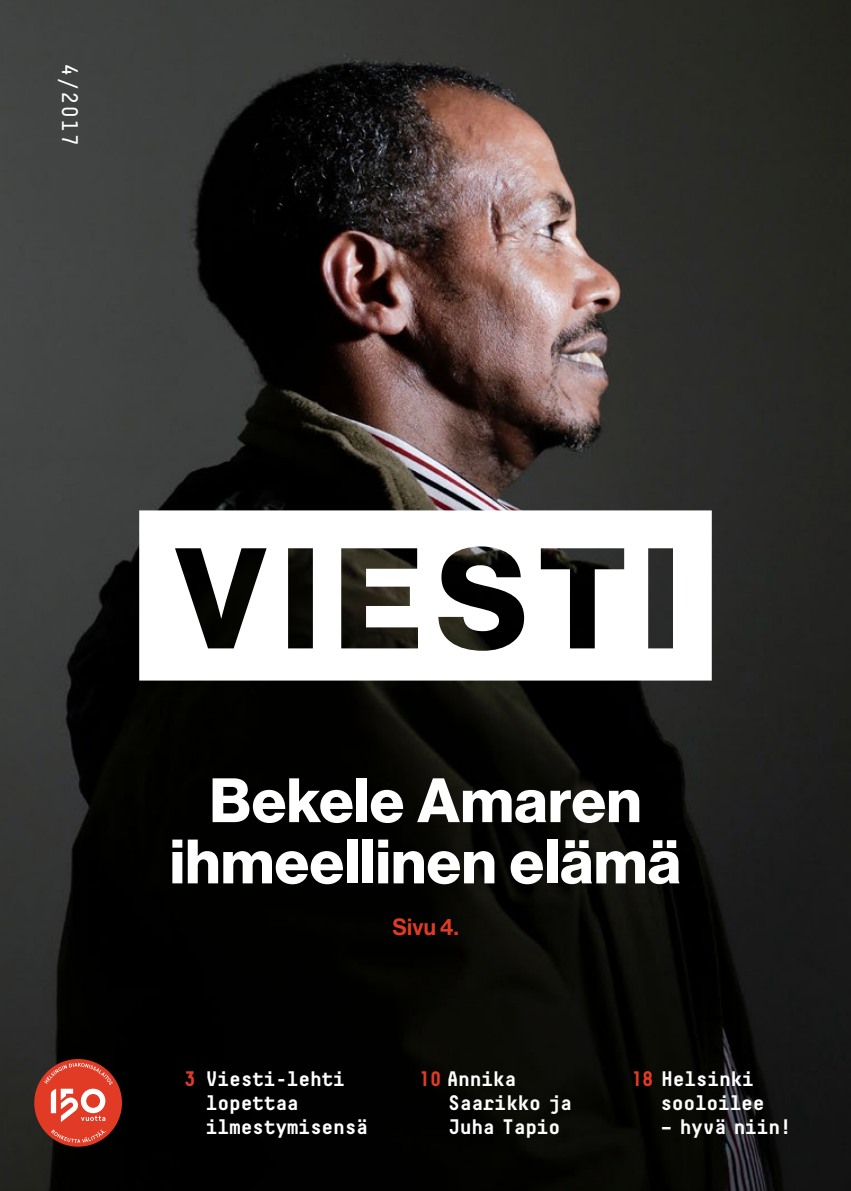
<style>
.page{position:relative;width:851px;height:1191px;background:#fff}
.page>*{position:absolute;margin:0;border:0;box-sizing:border-box;transform-origin:0 0}
.t1{font:61.2px/61.2px "N Haas Grotesk DS Std 75 Bd";letter-spacing:.01em;color:#fff;text-align:center}
.t2{font:22.95px "N Haas Grotesk DS Std 65 Md";color:#e13b26}
.t3{font:22.5px "Decima Mono";color:#fff}
.t4{font:700 21px/24px "Decima Mono";letter-spacing:-.05em;color:#fff}
.s1{color:#e13b26}
</style>
<div class="page">
<img style="left:0;top:0;width:850px;height:1191px">
<svg style="left:139px;top:510px;width:572px;height:170px"></svg>
<div style="left:34px;top:1059px;width:88px;height:87px;background:#e13b26;border-radius:50%"></div>
<svg style="left:44px;top:1062px;width:69px;height:60px"></svg>
<svg style="left:51px;top:1129px;width:55px;height:13px"></svg>
<p class="t3" style="left:83px;top:63px;width:85px;rotate:90deg">4/2017</p>
<h1 class="t1" style="left:170px;top:771px;width:512px">Bekele Amaren ihmeellinen elämä</h1>
<p class="t2" style="left:392px;top:913px;width:68px">Sivu 4.</p>
<p class="t4" style="left:206px;top:1066px;width:164px;text-indent:-22px"><span class="s1">3</span> Viesti-lehti lopettaa ilmestymisensä</p>
<p class="t4" style="left:448px;top:1066px;width:126px;text-indent:-30px"><span class="s1">10</span> Annika<br>Saarikko ja<br>Juha Tapio</p>
<p class="t4" style="left:660px;top:1066px;width:106px;text-indent:-30px"><span class="s1">18</span> Helsinki sooloilee</p>
<p class="t4" style="left:660px;top:1114px;width:134px">– hyvä niin!</p>
</div>
